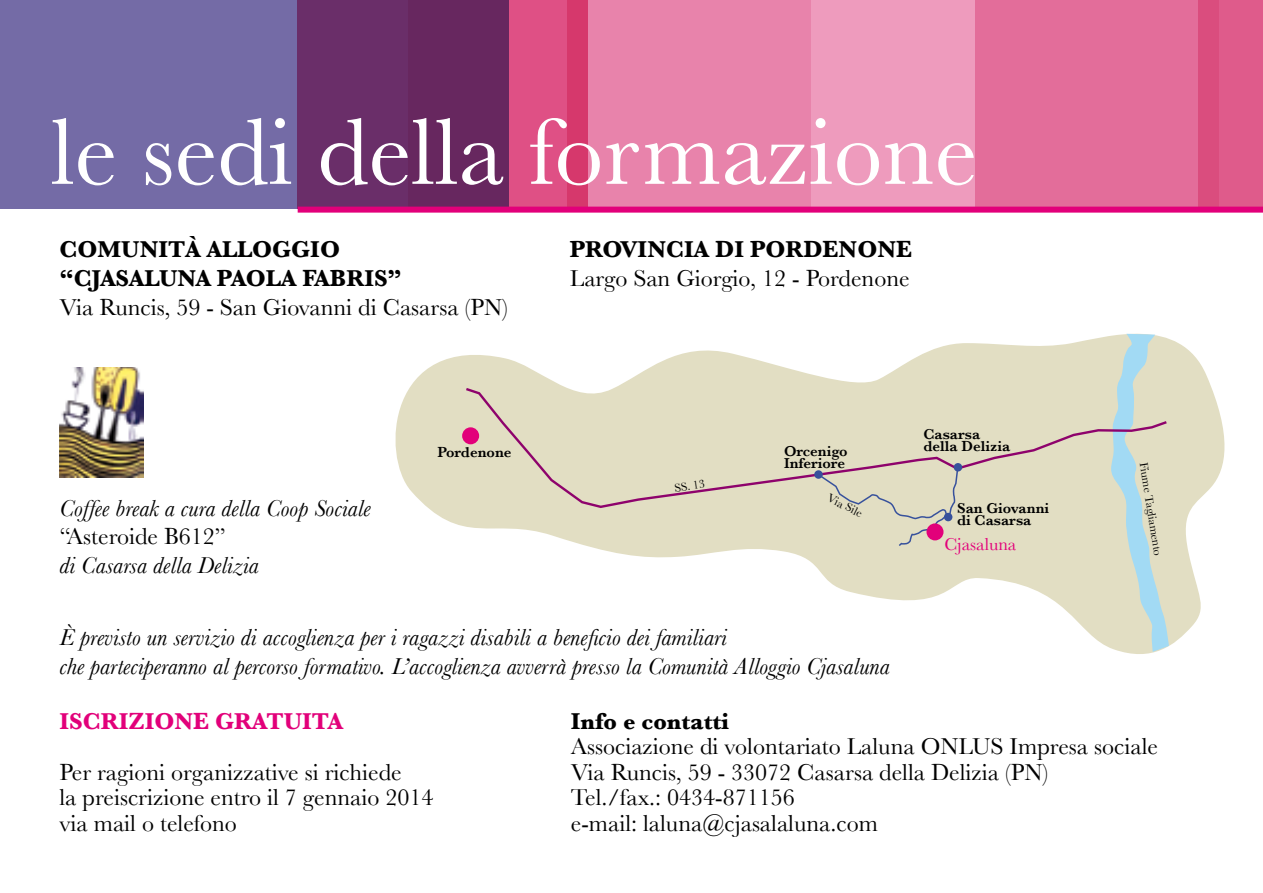
<style>
.page{position:relative;width:1263px;height:893px;background:#fff}
.page>*{position:absolute;margin:0;border:0;box-sizing:border-box;transform-origin:0 0}
.t1{font:98.1px "Baskerville";color:#fff}
.t2{font:24px/25.5px "Baskerville";color:#000}
.t3{font:italic 24px/28.8px "Baskerville";color:#000}
.t4{font:700 24px/28.8px "Baskerville";color:#000}
.t5{font:700 24px "Baskerville";color:#e2007a}
.t6{font:18px "Baskerville";color:#e2007a}
.t7{font:600 15px/12px "Baskerville";color:#000}
.t8{font:12px "Baskerville";color:#000}
</style>
<div class="page">
<div style="left:1198px;top:0;width:65px;height:208px;background:#df5b8b"></div>
<svg style="left:810px;top:0;width:409px;height:207px;background:#e67da6"></svg>
<svg style="left:0;top:0;width:810px;height:208px;background:#9a5d92"></svg>
<svg style="left:395px;top:333px;width:830px;height:321px"></svg>
<svg style="left:1106px;top:334px;width:63px;height:318px;background:#d0ddd1"></svg>
<div style="left:463px;top:386px;width:706px;height:123px;background:#e2dec3"></div>
<div style="left:954px;top:463px;width:8px;height:9px;background:#37519c;border-radius:50%"></div>
<div style="left:814px;top:470px;width:9px;height:9px;background:#37519c;border-radius:50%"></div>
<svg style="left:819px;top:467px;width:142px;height:81px;background:#dad1bf"></svg>
<img style="left:60px;top:368px;width:83px;height:109px">
<div style="left:298px;top:207px;width:965px;height:6px;background:#e2007a"></div>
<h1 class="t1" style="left:51px;top:94px;width:928px">le sedi della formazione</h1>
<p class="t4" style="left:60px;top:235px;width:344px">COMUNITÀ ALLOGGIO “CJASALUNA PAOLA FABRIS”</p>
<p class="t2" style="left:60px;top:294px;width:450px">Via Runcis, 59 - San Giovanni di Casarsa (PN)</p>
<p class="t3" style="left:60px;top:493px;width:313px">Coffee break a cura della Coop Sociale</p>
<p class="t2" style="left:60px;top:524px;width:168px">“Asteroide B612”</p>
<p class="t3" style="left:60px;top:551px;width:201px">di Casarsa della Delizia</p>
<p class="t7" style="left:437px;top:446px;width:76px">Pordenone</p>
<p class="t4" style="left:570px;top:235px;width:344px">PROVINCIA DI PORDENONE</p>
<p class="t2" style="left:570px;top:265px;width:341px">Largo San Giorgio, 12 - Pordenone</p>
<p class="t8" style="left:674px;top:481px;width:32px;rotate:-8deg">SS. 13</p>
<p class="t7" style="left:923px;top:428px;width:58px">Casarsa</p>
<p class="t7" style="left:784px;top:445px;width:65px">Orcenigo</p>
<p class="t7" style="left:923px;top:440px;width:88px">della Delizia</p>
<p class="t7" style="left:784px;top:457px;width:63px">Inferiore</p>
<p class="t8" style="left:831px;top:491px;width:39px;rotate:27deg">Via Sile</p>
<p class="t7" style="left:957px;top:502px;width:94px">San Giovanni di Casarsa</p>
<p class="t6" style="left:944px;top:533px;width:74px">Cjasaluna</p>
<p class="t8" style="left:1150px;top:461px;width:96px;rotate:81deg">Fiume Tagliamento</p>
<p class="t3" style="left:60px;top:623px;width:832px">È previsto un servizio di accoglienza per i ragazzi disabili a beneficio dei familiari<br>che parteciperanno al percorso formativo. L’accoglienza avverrà presso la Comunità Alloggio Cjasaluna</p>
<p class="t5" style="left:60px;top:707px;width:285px">ISCRIZIONE GRATUITA</p>
<p class="t2" style="left:60px;top:759px;width:375px">Per ragioni organizzative si richiede<br>la preiscrizione entro il 7 gennaio 2014 via mail o telefono</p>
<p class="t4" style="left:571px;top:707px;width:160px">Info e contatti</p>
<p class="t2" style="left:571px;top:734px;width:588px">Associazione di volontariato Laluna ONLUS Impresa sociale Via Runcis, 59 - 33072 Casarsa della Delizia (PN)<br>Tel./fax.: 0434-871156<br>e-mail: laluna@cjasalaluna.com</p>
</div>
